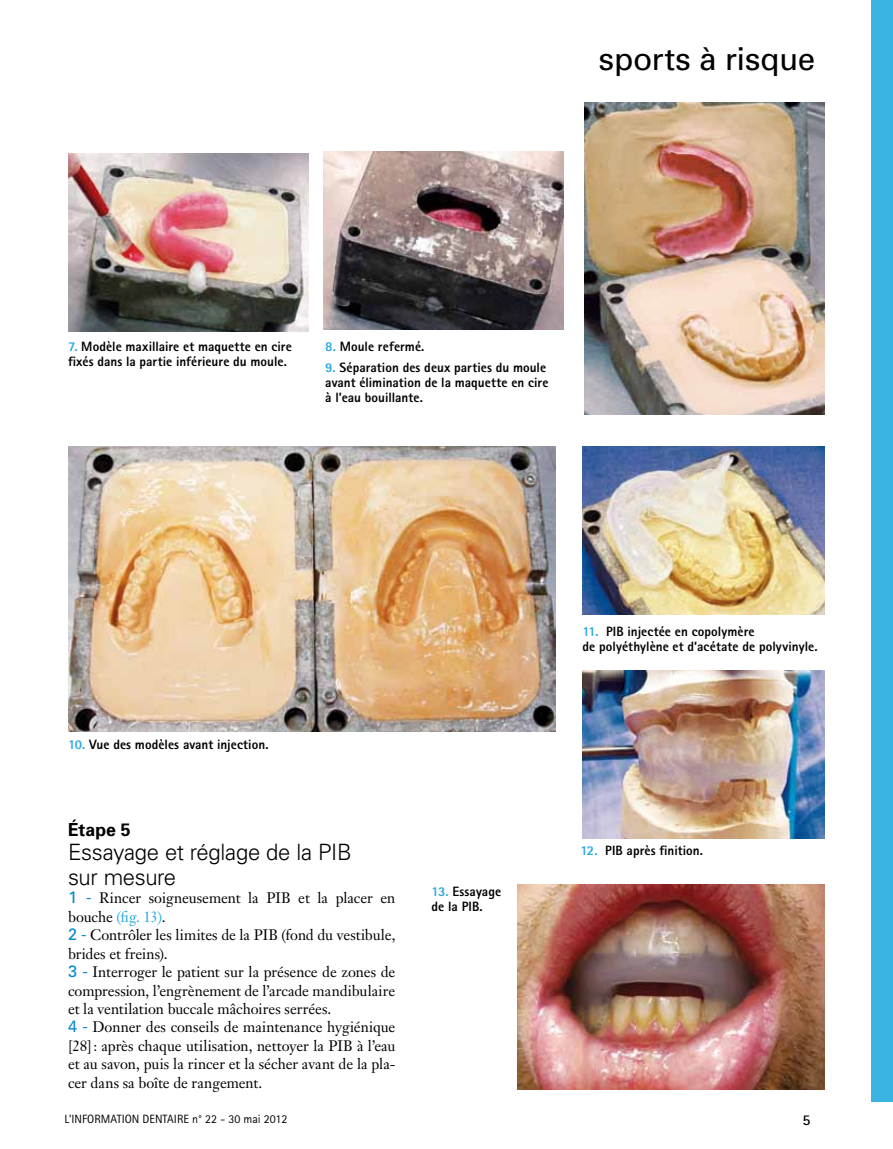
<style>
.page{position:relative;width:893px;height:1149px;background:#fff}
.page>*{position:absolute;margin:0;border:0;box-sizing:border-box;transform-origin:0 0}
.t1{font:31.5px "Univers";letter-spacing:-.01em;color:#000}
.t2{font:300 22.5px/24.8px "Univers";letter-spacing:-.015em;color:#000}
.t3{font:700 18px "Univers";color:#000}
.t4{font:15px/18.5px "Janson Text";letter-spacing:-.005em;color:#000}
.t5{font:700 15px "Rotis Sans Serif";color:#000}
.t6{font:800 13.5px/15px "Rotis Sans Serif";letter-spacing:.005em;color:#000}
.t7{font:12px "Rotis Sans Serif";color:#000}
.s1{color:#28a9dc}
.s2{font-family:"Univers";font-size:16.5px;color:#0089ce}
</style>
<div class="page">
<div style="left:872px;top:0;width:21px;height:1101px;background:#3cb4e3"></div>
<img style="left:68px;top:446px;width:487px;height:285px">
<img style="left:583px;top:446px;width:242px;height:168px">
<img style="left:518px;top:884px;width:307px;height:205px">
<img style="left:68px;top:153px;width:240px;height:179px">
<img style="left:323px;top:151px;width:240px;height:179px">
<img style="left:585px;top:102px;width:240px;height:313px">
<img style="left:583px;top:670px;width:242px;height:168px">
<h1 class="t1" style="left:599px;top:41px;width:218px">sports à risque</h1>
<p class="t6" style="left:68px;top:338px;width:225px"><span class="s1">7.</span> Modèle maxillaire et maquette en cire fixés dans la partie inférieure du moule.</p>
<p class="t6" style="left:325px;top:338px;width:101px"><span class="s1">8.</span> Moule refermé.</p>
<p class="t6" style="left:325px;top:360px;width:225px"><span class="s1">9.</span> Séparation des deux parties du moule avant élimination de la maquette en cire à l’eau bouillante.</p>
<p class="t6" style="left:68px;top:736px;width:202px"><span class="s1">10.</span> Vue des modèles avant injection.</p>
<p class="t3" style="left:68px;top:818px;width:64px">Étape 5</p>
<h2 class="t2" style="left:68px;top:839px;width:285px">Essayage et réglage de la PIB sur mesure</h2>
<p class="t4" style="left:68px;top:888px;width:329px"><span class="s2">1 -</span> Rincer soigneusement la PIB et la placer en bouche <span class="s1">(fig. 13)</span>.<br><span class="s2">2 -</span> Contrôler les limites de la PIB (fond du vestibule, brides et freins).<br><span class="s2">3 -</span> Interroger le patient sur la présence de zones de compression, l’engrènement de l’arcade mandibulaire et la ventilation buccale mâchoires serrées.<br><span class="s2">4 -</span> Donner des conseils de maintenance hygiénique [28]: après chaque utilisation, nettoyer la PIB à l’eau et au savon, puis la rincer et la sécher avant de la pla&shy;cer dans sa boîte de rangement.</p>
<p class="t6" style="left:432px;top:883px;width:71px"><span class="s1">13.</span> Essayage de la PIB.</p>
<p class="t6" style="left:583px;top:623px;width:236px"><span class="s1">11.</span> PIB injectée en copolymère<br>de polyéthylène et d’acétate de polyvinyle.</p>
<p class="t6" style="left:580px;top:842px;width:124px"><span class="s1">12.</span> PIB après finition.</p>
<p class="t7" style="left:65px;top:1111px;width:224px">L’INFORMATION DENTAIRE n° 22 - 30 mai 2012</p>
<p class="t5" style="left:802px;top:1110px;width:10px">5</p>
</div>
